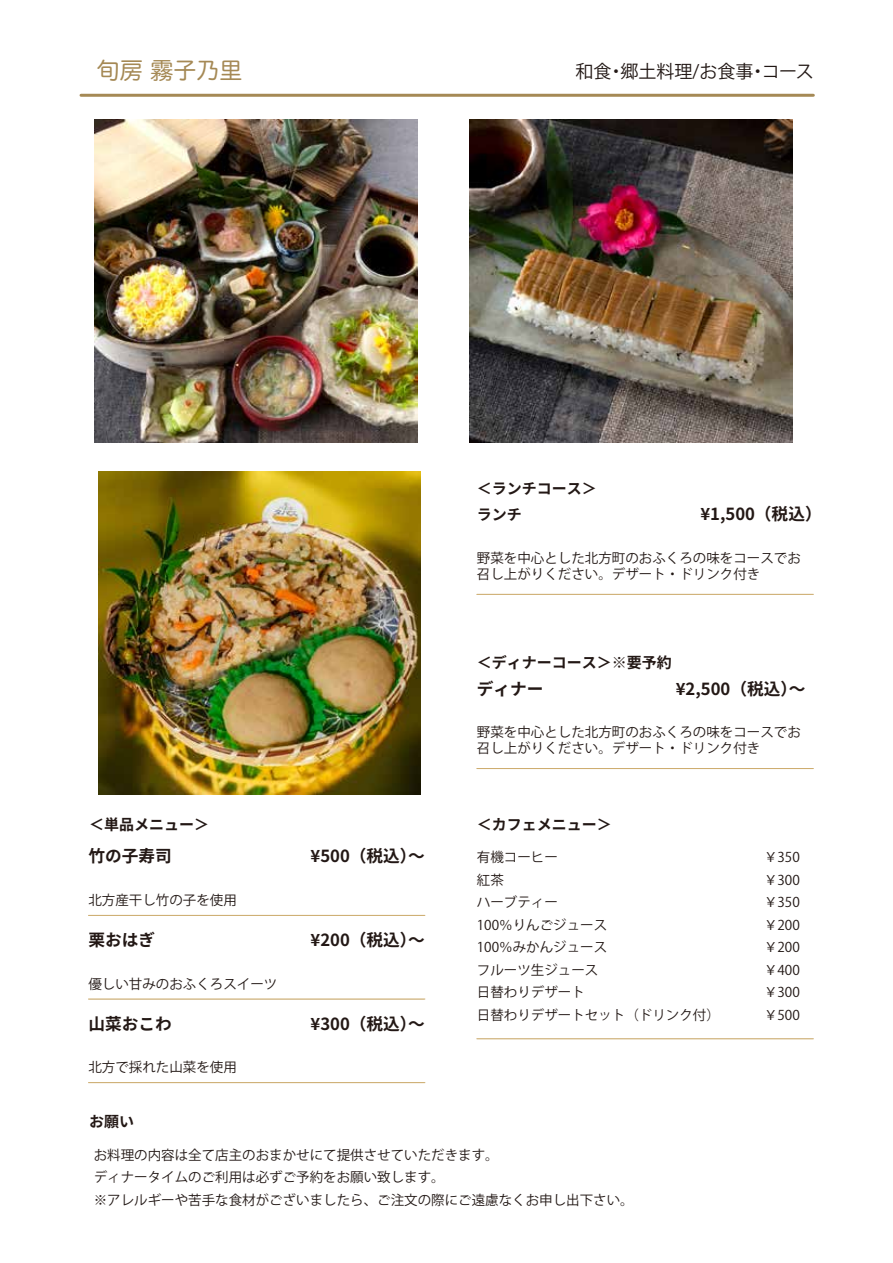
<style>
.page{position:relative;width:893px;height:1263px;background:#fff}
.page>*{position:absolute;margin:0;border:0;box-sizing:border-box;transform-origin:0 0}
.t1{font:22.95px "Hira Maru Pro W4";color:#a58955}
.t2{font:18px "Koz Go Pr 6 N";color:#221815}
.t3{font:700 16.65px "Source Han Sans JP";color:#231815}
.t4{font:700 15px "Source Han Sans JP";color:#231815}
.t5{font:13.5px/22.5px "Koz Go Pr 6 N";color:#221815}
</style>
<div class="page">
<hr style="left:81px;top:94px;width:732px;height:3px;background:#a58955">
<img style="left:98px;top:472px;width:323px;height:323px">
<img style="left:470px;top:119px;width:323px;height:323px">
<img style="left:95px;top:119px;width:323px;height:323px">
<hr style="left:477px;top:594px;width:336px;height:1px;background:#cdab6b">
<hr style="left:477px;top:768px;width:336px;height:1px;background:#cdab6b">
<hr style="left:88px;top:999px;width:337px;height:1px;background:#cdab6b">
<hr style="left:88px;top:915px;width:337px;height:1px;background:#cdab6b">
<hr style="left:88px;top:1082px;width:337px;height:1px;background:#cdab6b">
<hr style="left:477px;top:1038px;width:336px;height:1px;background:#cdab6b">
<h1 class="t1" style="left:97px;top:51px;width:147px">旬房 霧子乃里</h1>
<h2 class="t2" style="left:575px;top:61px;width:240px">和食・郷土料理/お食事・コース</h2>
<p class="t4" style="left:477px;top:480px;width:121px">＜ランチコース＞</p>
<p class="t3" style="left:700px;top:505px;width:123px">¥1,500（税込）</p>
<p class="t5" style="left:477px;top:550px;width:326px;line-height:16.5px">野菜を中心とした北方町のおふくろの味をコースでお召し上がりください。デザート・ドリンク付き</p>
<p class="t4" style="left:477px;top:506px;width:46px">ランチ</p>
<p class="t4" style="left:477px;top:654px;width:196px">＜ディナーコース＞※要予約</p>
<p class="t4" style="left:89px;top:816px;width:121px">＜単品メニュー＞</p>
<p class="t3" style="left:88px;top:847px;width:85px">竹の子寿司</p>
<p class="t3" style="left:311px;top:847px;width:116px">¥500（税込）～</p>
<p class="t5" style="left:88px;top:889px;width:150px">北方産干し竹の子を使用</p>
<p class="t3" style="left:88px;top:930px;width:68px">栗おはぎ</p>
<p class="t3" style="left:311px;top:930px;width:116px">¥200（税込）～</p>
<p class="t5" style="left:88px;top:973px;width:190px">優しい甘みのおふくろスイーツ</p>
<p class="t3" style="left:88px;top:1014px;width:85px">山菜おこわ</p>
<p class="t3" style="left:311px;top:1014px;width:116px">¥300（税込）～</p>
<p class="t5" style="left:88px;top:1056px;width:150px">北方で採れた山菜を使用</p>
<p class="t3" style="left:477px;top:679px;width:68px">ディナー</p>
<p class="t3" style="left:676px;top:679px;width:131px">¥2,500（税込）～</p>
<p class="t5" style="left:477px;top:724px;width:326px;line-height:16.5px">野菜を中心とした北方町のおふくろの味をコースでお召し上がりください。デザート・ドリンク付き</p>
<p class="t4" style="left:477px;top:816px;width:136px">＜カフェメニュー＞</p>
<p class="t5" style="left:477px;top:846px;width:244px">有機コーヒー<br>紅茶<br>ハーブティー<br>100％りんごジュース<br>100％みかんジュース<br>フルーツ生ジュース<br>日替わりデザート<br>日替わりデザートセット（ドリンク付）</p>
<p class="t5" style="left:764px;top:846px;width:37px;text-align:justify">￥350￥300￥350￥200￥200￥400￥300￥500</p>
<p class="t4" style="left:89px;top:1113px;width:46px">お願い</p>
<p class="t5" style="left:94px;top:1144px;width:541px">お料理の内容は全て店主のおまかせにて提供させていただきます。<br>ディナータイムのご利用は必ずご予約をお願い致します。<br>※アレルギーや苦手な食材がございましたら、ご注文の際にご遠慮なくお申し出下さい。</p>
</div>
